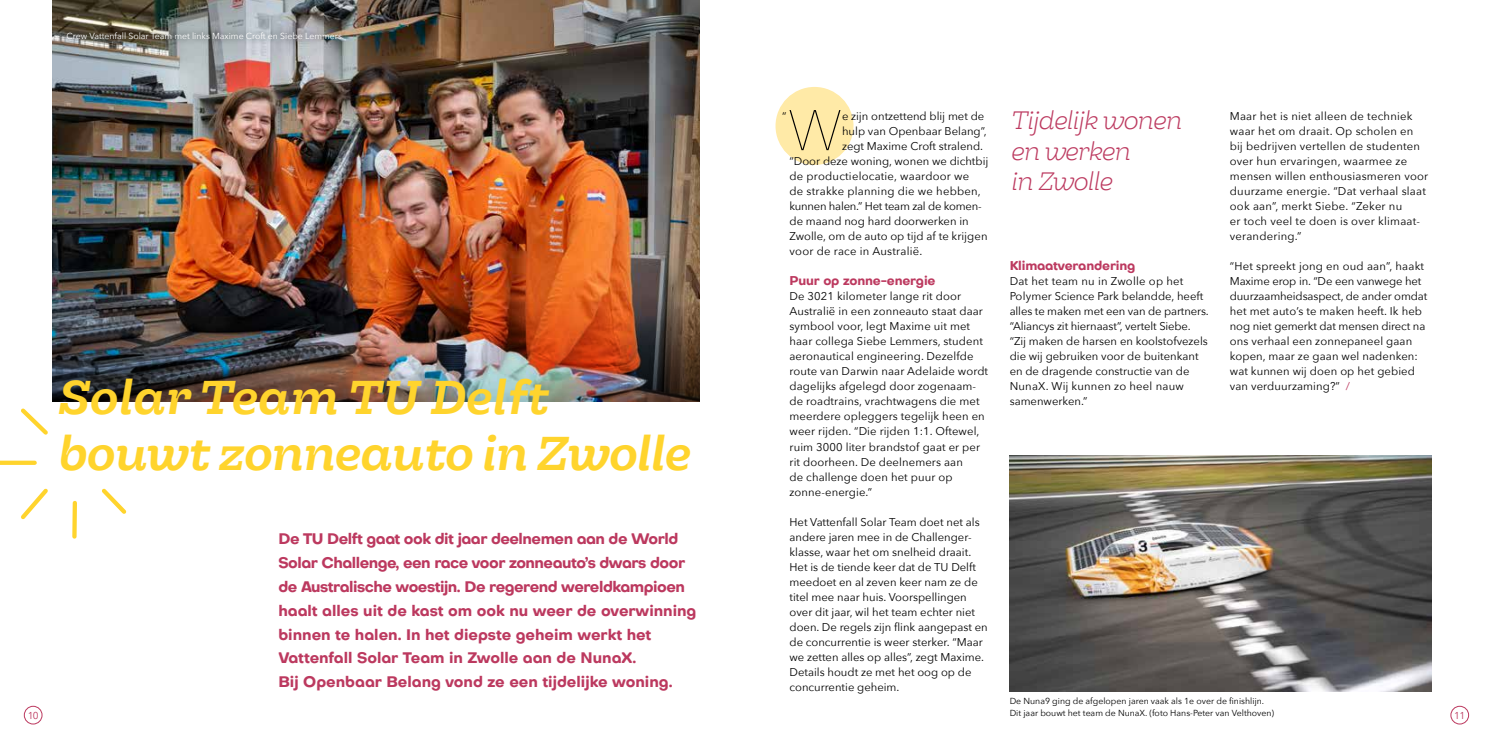
<style>
.page{position:relative;width:1489px;height:745px;background:#fff}
.page>*{position:absolute;margin:0;border:0;box-sizing:border-box;transform-origin:0 0}
.t1{font:200 56.62px "Avenir Next";color:#000}
.t2{font:italic 700 47.12px/56.2px "Hernandez Niu";letter-spacing:-.01em;color:#ffd42d}
.t3{font:italic 300 25px/30px "Hernandez Niu";letter-spacing:-.02em;color:#bc395f}
.t4{font:700 15px/23.8px "Octarine";letter-spacing:-.01em;color:#bc395f}
.t5{font:700 12.5px "Octarine";letter-spacing:-.01em;color:#bc395f}
.t6{font:11.25px/15px "Avenir Next";letter-spacing:.01em;color:#000}
.t7{font:11.25px "Avenir Next";letter-spacing:-.02em;color:#000}
.t8{font:10px "Avenir Next";color:#bc395f}
.t9{font:8.75px/11.2px "Avenir Next";color:#000}
.t10{font:8.75px "Avenir Next";color:#fff}
.s1{color:#bc395f}
</style>
<div class="page">
<img style="left:52px;top:0;width:647px;height:210px">
<img style="left:52px;top:210px;width:647px;height:191px">
<div style="left:775px;top:87px;width:78px;height:78px;background:#ffeaa7;border-radius:50%"></div>
<div style="left:1450px;top:705px;width:18px;height:18px;border:1px solid #bc395f;border-radius:50%"></div>
<div style="left:24px;top:705px;width:18px;height:18px;border:1px solid #bc395f;border-radius:50%"></div>
<img style="left:1009px;top:455px;width:421px;height:235px">
<div style="left:61px;top:26px;width:289px;height:19px;background:#000;opacity:.75"></div>
<svg style="left:0;top:460px;width:35px;height:4px"></svg>
<svg style="left:72px;top:500px;width:5px;height:39px"></svg>
<svg style="left:102px;top:488px;width:25px;height:26px"></svg>
<svg style="left:21px;top:408px;width:27px;height:27px"></svg>
<svg style="left:21px;top:488px;width:27px;height:32px"></svg>
<p class="t10" style="left:66px;top:28px;width:279px">Crew Vattenfall Solar Team met links Maxime Croft en Siebe Lemmers.</p>
<h2 class="t2" style="left:57px;top:369px;width:633px">Solar Team TU Delft bouwt zonneauto in Zwolle</h2>
<p class="t4" style="left:278px;top:526px;width:419px">De TU Delft gaat ook dit jaar deelnemen aan de World Solar Challenge, een race voor zonneauto’s dwars door de Australische woestijn. De regerend wereldkampioen haalt alles uit de kast om ook nu weer de overwinning binnen te halen. In het diepste geheim werkt het Vattenfall Solar Team in Zwolle aan de NunaX.<br>Bij Openbaar Belang vond ze een tijdelijke woning.</p>
<h1 class="t1" style="left:788px;top:83px;width:56px">W</h1>
<p class="t6" style="left:842px;top:108px;width:144px">e zijn ontzettend blij met de</p>
<p class="t6" style="left:782px;top:108px;width:6px">“</p>
<p class="t6" style="left:842px;top:123px;width:146px">hulp van Openbaar Belang”,</p>
<p class="t6" style="left:842px;top:138px;width:143px">zegt Maxime Croft stralend.</p>
<p class="t6" style="left:789px;top:153px;width:200px">“Door deze woning, wonen we dichtbij</p>
<p class="t6" style="left:789px;top:168px;width:181px">de productielocatie, waardoor we</p>
<p class="t6" style="left:789px;top:183px;width:193px">de strakke planning die we hebben,</p>
<p class="t7" style="left:789px;top:197px;width:194px">kunnen halen.” Het team zal de komen-</p>
<p class="t6" style="left:789px;top:213px;width:181px">de maand nog hard doorwerken in</p>
<p class="t6" style="left:789px;top:228px;width:199px">Zwolle, om de auto op tijd af te krijgen</p>
<p class="t6" style="left:789px;top:243px;width:134px">voor de race in Australië.</p>
<p class="t5" style="left:789px;top:271px;width:147px">Puur op zonne-energie</p>
<p class="t6" style="left:789px;top:288px;width:200px">De 3021 kilometer lange rit door Australië in een zonneauto staat daar symbool voor, legt Maxime uit met haar collega Siebe Lemmers, student aeronautical engineering. Dezelfde route van Darwin naar Adelaide wordt dagelijks afgelegd door zogenaam&shy;de roadtrains, vrachtwagens die met meerdere opleggers tegelijk heen en weer rijden. “Die rijden 1:1. Oftewel, ruim 3000 liter brandstof gaat er per rit doorheen. De deelnemers aan<br>de challenge doen het puur op zonne-energie.”</p>
<p class="t6" style="left:789px;top:513px;width:200px">Het Vattenfall Solar Team doet net als andere jaren mee in de Challenger&shy;klasse, waar het om snelheid draait.<br>Het is de tiende keer dat de TU Delft meedoet en al zeven keer nam ze de titel mee naar huis. Voorspellingen over dit jaar, wil het team echter niet doen. De regels zijn flink aangepast en de concurrentie is weer sterker. “Maar we zetten alles op alles”, zegt Maxime.<br>Details houdt ze met het oog op de concurrentie geheim.</p>
<h3 class="t3" style="left:1010px;top:106px;width:172px">Tijdelijk wonen en werken<br>in Zwolle</h3>
<p class="t5" style="left:1009px;top:256px;width:127px">Klimaatverandering</p>
<p class="t6" style="left:1009px;top:273px;width:201px">Dat het team nu in Zwolle op het Polymer Science Park belandde, heeft alles te maken met een van de partners. “Aliancys zit hiernaast”, vertelt Siebe. “Zij maken de harsen en koolstofvezels die wij gebruiken voor de buitenkant en de dragende constructie van de NunaX. Wij kunnen zo heel nauw samenwerken.”</p>
<p class="t6" style="left:1229px;top:108px;width:200px">Maar het is niet alleen de techniek waar het om draait. Op scholen en bij bedrijven vertellen de studenten over hun ervaringen, waarmee ze mensen willen enthousiasmeren voor duurzame energie. “Dat verhaal slaat ook aan”, merkt Siebe. “Zeker nu<br>er toch veel te doen is over klimaat&shy;verandering.”</p>
<p class="t6" style="left:1229px;top:258px;width:199px">“Het spreekt jong en oud aan”, haakt Maxime erop in. “De een vanwege het duurzaamheidsaspect, de ander omdat het met auto’s te maken heeft. Ik heb nog niet gemerkt dat mensen direct na ons verhaal een zonnepaneel gaan kopen, maar ze gaan wel nadenken: wat kunnen wij doen op het gebied van verduurzaming?” <span class="s1">/</span></p>
<p class="t9" style="left:1009px;top:694px;width:266px">De Nuna9 ging de afgelopen jaren vaak als 1e over de finishlijn.<br>Dit jaar bouwt het team de NunaX. (foto Hans-Peter van Velthoven)</p>
<p class="t8" style="left:28px;top:706px;width:12px">10</p>
<p class="t8" style="left:1454px;top:706px;width:12px">11</p>
</div>
